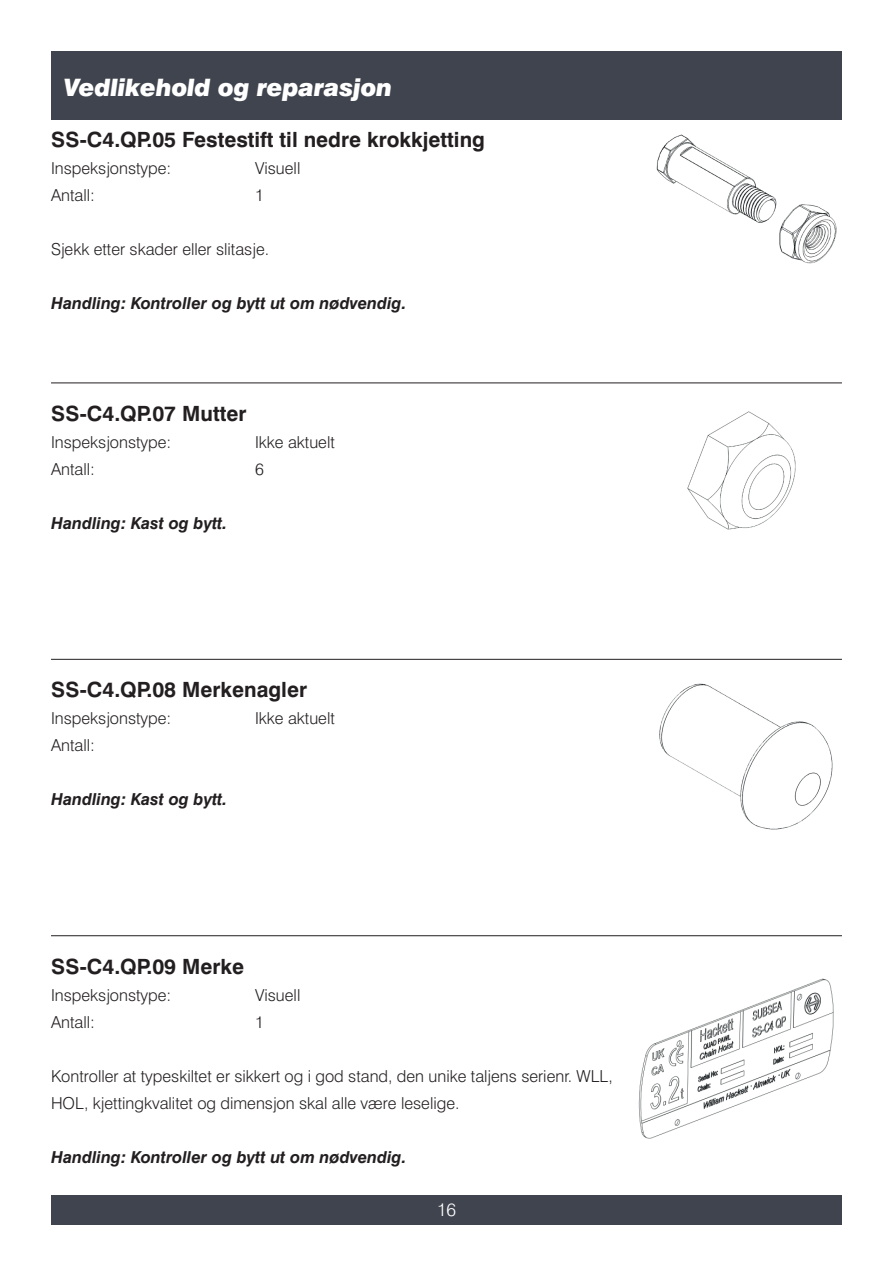
<style>
.page{position:relative;width:893px;height:1263px;background:#fff}
.page>*{position:absolute;margin:0;border:0;box-sizing:border-box;transform-origin:0 0}
.t1{font:italic 900 24px "Swiss 721 BT";letter-spacing:-.01em;color:#fff}
.t2{font:700 21px "Swiss 721 BT";color:#231f20}
.t3{font:300 18px "Swiss 721 BT";color:#fff}
.t4{font:300 16.5px/27px "Swiss 721 BT";color:#231f20}
.t5{font:italic 700 16.5px "Swiss 721 BT";color:#231f20}
</style>
<div class="page">
<div style="left:51px;top:51px;width:791px;height:68px;background:#40444e"></div>
<div style="left:51px;top:1195px;width:791px;height:30px;background:#40444e"></div>
<hr style="left:51px;top:383px;width:791px;height:1px;background:#231f20">
<hr style="left:51px;top:659px;width:791px;height:1px;background:#231f20">
<hr style="left:51px;top:935px;width:791px;height:1px;background:#231f20">
<img style="left:656px;top:134px;width:181px;height:130px">
<img style="left:687px;top:411px;width:109px;height:119px">
<img style="left:659px;top:683px;width:174px;height:147px">
<img style="left:638px;top:978px;width:196px;height:161px">
<h1 class="t1" style="left:64px;top:72px;width:330px">Vedlikehold og reparasjon</h1>
<p class="t2" style="left:51px;top:126px;width:435px">SS-C4.QP.05 Festestift til nedre krokkjetting</p>
<p class="t4" style="left:51px;top:154px;width:122px">Inspeksjonstype:</p>
<p class="t4" style="left:255px;top:154px;width:47px">Visuell</p>
<p class="t4" style="left:51px;top:181px;width:45px">Antall:</p>
<p class="t4" style="left:255px;top:181px;width:10px">1</p>
<p class="t4" style="left:51px;top:235px;width:220px">Sjekk etter skader eller slitasje.</p>
<p class="t5" style="left:51px;top:293px;width:357px">Handling: Kontroller og bytt ut om nødvendig.</p>
<p class="t2" style="left:51px;top:401px;width:197px">SS-C4.QP.07 Mutter</p>
<p class="t4" style="left:51px;top:428px;width:122px">Inspeksjonstype:</p>
<p class="t4" style="left:255px;top:428px;width:81px">Ikke aktuelt</p>
<p class="t4" style="left:51px;top:455px;width:45px">Antall:</p>
<p class="t4" style="left:255px;top:455px;width:10px">6</p>
<p class="t5" style="left:51px;top:513px;width:178px">Handling: Kast og bytt.</p>
<p class="t2" style="left:51px;top:677px;width:258px">SS-C4.QP.08 Merkenagler</p>
<p class="t4" style="left:51px;top:705px;width:122px">Inspeksjonstype:</p>
<p class="t4" style="left:255px;top:705px;width:81px">Ikke aktuelt</p>
<p class="t4" style="left:51px;top:732px;width:45px">Antall:</p>
<p class="t5" style="left:51px;top:789px;width:178px">Handling: Kast og bytt.</p>
<p class="t2" style="left:51px;top:953px;width:195px">SS-C4.QP.09 Merke</p>
<p class="t4" style="left:51px;top:981px;width:122px">Inspeksjonstype:</p>
<p class="t4" style="left:255px;top:981px;width:47px">Visuell</p>
<p class="t4" style="left:51px;top:1008px;width:45px">Antall:</p>
<p class="t4" style="left:255px;top:1008px;width:10px">1</p>
<p class="t4" style="left:51px;top:1062px;width:563px">Kontroller at typeskiltet er sikkert og i god stand, den unike taljens serienr. WLL,<br>HOL, kjettingkvalitet og dimensjon skal alle være leselige.</p>
<p class="t5" style="left:51px;top:1147px;width:357px">Handling: Kontroller og bytt ut om nødvendig.</p>
<p class="t3" style="left:437px;top:1198px;width:20px">16</p>
</div>
